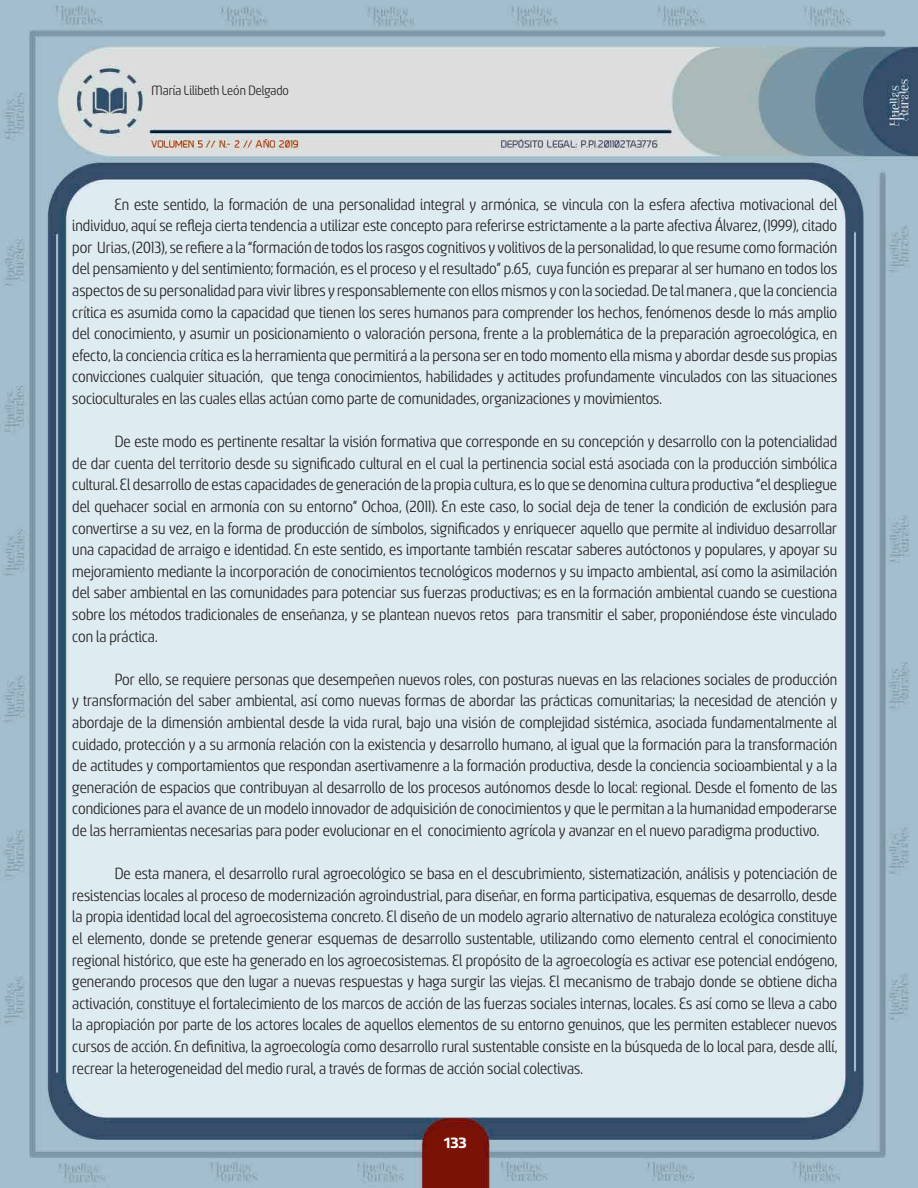
<style>
.page{position:relative;width:918px;height:1188px;background:#fff}
.page>*{position:absolute;margin:0;border:0;box-sizing:border-box;transform-origin:0 0}
.t1{font:18px/21.6px "Sancoale Narrow";color:#231f20;text-align:justify}
.t2{font:15px "Sancoale Narrow";color:#231f20}
.t3{font:500 15px "Akceler A";color:#fff}
</style>
<div class="page">
<img style="left:0;top:0;width:918px;height:1188px">
<p class="t2" style="left:152px;top:83px;width:139px">María Lilibeth León Delgado</p>
<p class="t1" style="left:72px;top:194px;width:766px;text-indent:43px">En este sentido, la formación de una personalidad integral y armónica, se vincula con la esfera afectiva motivacional del individuo, aquí se refleja cierta tendencia a utilizar este concepto para referirse estrictamente a la parte afectiva Álvarez, (1999), citado por Urias, (2013), se refiere a la “formación de todos los rasgos cognitivos y volitivos de la personalidad, lo que resume como formación del pensamiento y del sentimiento; formación, es el proceso y el resultado” p.65, cuya función es preparar al ser humano en todos los aspectos de su personalidad para vivir libres y responsablemente con ellos mismos y con la sociedad. De tal manera , que la conciencia crítica es asumida como la capacidad que tienen los seres humanos para comprender los hechos, fenómenos desde lo más amplio del conocimiento, y asumir un posicionamiento o valoración persona, frente a la problemática de la preparación agroecológica, en efecto, la conciencia crítica es la herramienta que permitirá a la persona ser en todo momento ella misma y abordar desde sus propias convicciones cualquier situación, que tenga conocimientos, habilidades y actitudes profundamente vinculados con las situaciones socioculturales en las cuales ellas actúan como parte de comunidades, organizaciones y movimientos.</p>
<p class="t1" style="left:72px;top:431px;width:766px;text-indent:43px">De este modo es pertinente resaltar la visión formativa que corresponde en su concepción y desarrollo con la potencialidad de dar cuenta del territorio desde su significado cultural en el cual la pertinencia social está asociada con la producción simbólica cultural. El desarrollo de estas capacidades de generación de la propia cultura, es lo que se denomina cultura productiva “el despliegue del quehacer social en armonía con su entorno” Ochoa, (2011). En este caso, lo social deja de tener la condición de exclusión para convertirse a su vez, en la forma de producción de símbolos, significados y enriquecer aquello que permite al individuo desarrollar una capacidad de arraigo e identidad. En este sentido, es importante también rescatar saberes autóctonos y populares, y apoyar su mejoramiento mediante la incorporación de conocimientos tecnológicos modernos y su impacto ambiental, así como la asimilación del saber ambiental en las comunidades para potenciar sus fuerzas productivas; es en la formación ambiental cuando se cuestiona sobre los métodos tradicionales de enseñanza, y se plantean nuevos retos para transmitir el saber, proponiéndose éste vinculado con la práctica.</p>
<p class="t1" style="left:72px;top:669px;width:766px;text-indent:43px">Por ello, se requiere personas que desempeñen nuevos roles, con posturas nuevas en las relaciones sociales de producción y transformación del saber ambiental, así como nuevas formas de abordar las prácticas comunitarias; la necesidad de atención y abordaje de la dimensión ambiental desde la vida rural, bajo una visión de complejidad sistémica, asociada fundamentalmente al cuidado, protección y a su armonía relación con la existencia y desarrollo humano, al igual que la formación para la transformación de actitudes y comportamientos que respondan asertivamenre a la formación productiva, desde la conciencia socioambiental y a la generación de espacios que contribuyan al desarrollo de los procesos autónomos desde lo local: regional. Desde el fomento de las condiciones para el avance de un modelo innovador de adquisición de conocimientos y que le permitan a la humanidad empoderarse de las herramientas necesarias para poder evolucionar en el conocimiento agrícola y avanzar en el nuevo paradigma productivo.</p>
<p class="t1" style="left:72px;top:863px;width:766px;text-indent:43px">De esta manera, el desarrollo rural agroecológico se basa en el descubrimiento, sistematización, análisis y potenciación de resistencias locales al proceso de modernización agroindustrial, para diseñar, en forma participativa, esquemas de desarrollo, desde la propia identidad local del agroecosistema concreto. El diseño de un modelo agrario alternativo de naturaleza ecológica constituye el elemento, donde se pretende generar esquemas de desarrollo sustentable, utilizando como elemento central el conocimiento regional histórico, que este ha generado en los agroecosistemas. El propósito de la agroecología es activar ese potencial endógeno, generando procesos que den lugar a nuevas respuestas y haga surgir las viejas. El mecanismo de trabajo donde se obtiene dicha activación, constituye el fortalecimiento de los marcos de acción de las fuerzas sociales internas, locales. Es así como se lleva a cabo la apropiación por parte de los actores locales de aquellos elementos de su entorno genuinos, que les permiten establecer nuevos cursos de acción. En definitiva, la agroecología como desarrollo rural sustentable consiste en la búsqueda de lo local para, desde allí, recrear la heterogeneidad del medio rural, a través de formas de acción social colectivas.</p>
<p class="t3" style="left:444px;top:1132px;width:24px">133</p>
</div>
